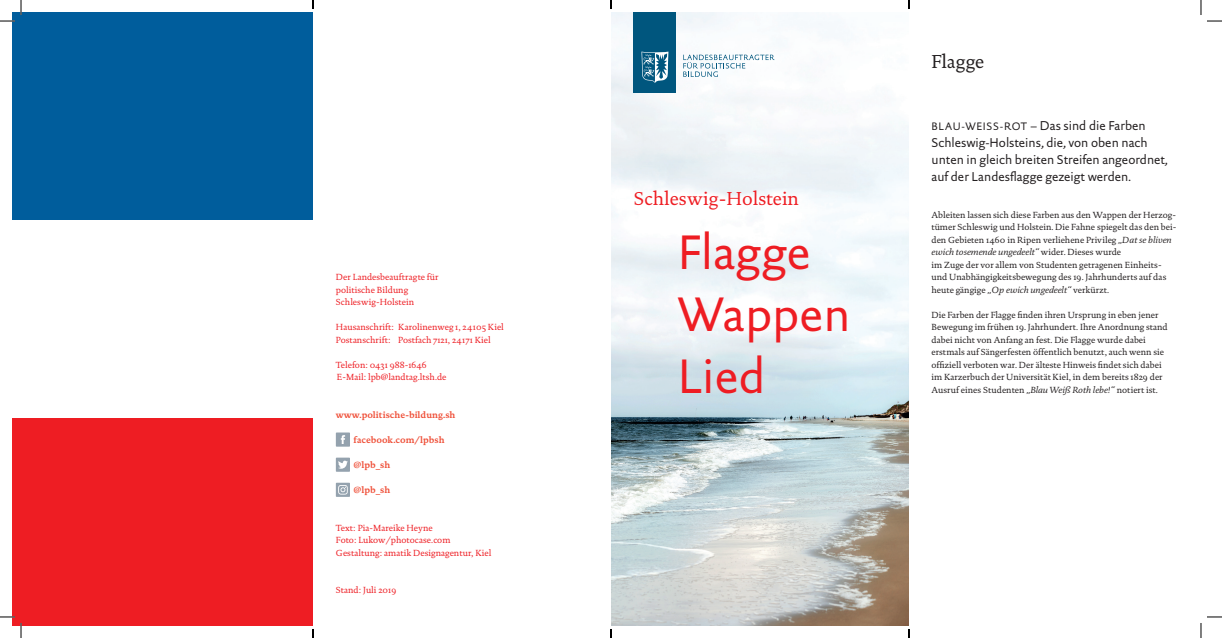
<style>
.page{position:relative;width:1222px;height:638px;background:#fff}
.page>*{position:absolute;margin:0;border:0;box-sizing:border-box;transform-origin:0 0}
.t1{font:49px/62px "DTL Documenta Sans TOT";color:#ee1d23}
.t2{font:19px "DTL Documenta TOT";color:#ee1d23}
.t3{font:19px "DTL Documenta TOT";letter-spacing:.005em;color:#231f20}
.t4{font:13px/17px "DTL Documenta Sans TOT";color:#231f20}
.t5{font:9px/12.5px "DTL Documenta TOT";color:#231f20}
.t6{font:9px/12.5px "DTL Documenta TOT";color:#ee1d23}
.t7{font:700 9px "DTL Documenta TOT";color:#ef4f38}
.s1{font-size:11px}
.s2{font-size:12px}
.s3{font-style:italic}
</style>
<div class="page">
<img style="left:611px;top:13px;width:297px;height:612px">
<div style="left:12px;top:12px;width:301px;height:207px;background:#005d9c"></div>
<div style="left:12px;top:418px;width:301px;height:207px;background:#ee1d23"></div>
<svg style="left:683px;top:55px;width:91px;height:22px"></svg>
<div style="left:633px;top:21px;width:43px;height:71px;background:#00567e"></div>
<svg style="left:641px;top:52px;width:27px;height:31px"></svg>
<div style="left:633px;top:12px;width:43px;height:19px;background:#00567e"></div>
<svg style="left:336px;top:482px;width:14px;height:14px"></svg>
<svg style="left:338px;top:484px;width:10px;height:10px"></svg>
<div style="left:336px;top:432px;width:14px;height:14px;background:#94a2ae"></div>
<svg style="left:341px;top:435px;width:4px;height:9px"></svg>
<div style="left:336px;top:457px;width:14px;height:14px;background:#94a2ae"></div>
<svg style="left:338px;top:460px;width:10px;height:8px"></svg>
<svg style="left:0;top:0;width:22px;height:22px"></svg>
<svg style="left:0;top:616px;width:22px;height:21px"></svg>
<svg style="left:1200px;top:0;width:21px;height:22px"></svg>
<svg style="left:1200px;top:616px;width:21px;height:21px"></svg>
<svg style="left:312px;top:0;width:2px;height:9px"></svg>
<svg style="left:312px;top:629px;width:2px;height:8px"></svg>
<p class="t6" style="left:336px;top:271px;width:104px">Der Landesbeauftragte für politische Bildung<br>Schleswig-Holstein</p>
<p class="t6" style="left:336px;top:321px;width:169px">Hausanschrift: Karolinenweg 1, 24105 Kiel<br>Postanschrift: Postfach 7121, 24171 Kiel</p>
<p class="t6" style="left:336px;top:358px;width:112px">Telefon: 0431 988-1646<br>E-Mail: lpb@landtag.ltsh.de</p>
<p class="t7" style="left:336px;top:409px;width:121px">www.politische-bildung.sh</p>
<p class="t7" style="left:353px;top:434px;width:92px">facebook.com/lpbsh</p>
<p class="t7" style="left:353px;top:459px;width:38px">@lpb_sh</p>
<p class="t7" style="left:353px;top:484px;width:38px">@lpb_sh</p>
<p class="t6" style="left:336px;top:521px;width:157px">Text: Pia-Mareike Heyne<br>Foto: Lukow/photocase.com<br>Gestaltung: amatik Designagentur, Kiel</p>
<p class="t6" style="left:336px;top:583px;width:62px">Stand: Juli 2019</p>
<h2 class="t2" style="left:633px;top:187px;width:167px">Schleswig-Holstein</h2>
<h1 class="t1" style="left:678px;top:221px;width:174px">Flagge<br>Wappen<br>Lied</h1>
<h2 class="t3" style="left:931px;top:50px;width:54px">Flagge</h2>
<h3 class="t4" style="left:931px;top:117px;width:238px"><span class="s1">BLAU-WEISS-ROT</span> <span class="s2">–</span> Das sind die Farben Schleswig-Holsteins, die, von oben nach unten in gleich breiten Streifen angeordnet, auf der Landesflagge gezeigt werden.</h3>
<p class="t5" style="left:931px;top:208px;width:246px">Ableiten lassen sich diese Farben aus den Wappen der Herzog&shy;tümer Schleswig und Holstein. Die Fahne spiegelt das den bei&shy;den Gebieten 1460 in Ripen verliehene Privileg <span class="s3">„Dat se bliven ewich tosemende ungedeelt“</span> wider. Dieses wurde<br>im Zuge der vor allem von Studenten getragenen Einheits&shy;und Unabhängigkeitsbewegung des 19. Jahrhunderts auf das heute gängige <span class="s3">„Op ewich ungedeelt“</span> verkürzt.</p>
<p class="t5" style="left:931px;top:308px;width:238px">Die Farben der Flagge finden ihren Ursprung in eben jener Bewegung im frühen 19. Jahrhundert. Ihre Anordnung stand dabei nicht von Anfang an fest. Die Flagge wurde dabei erstmals auf Sängerfesten öffentlich benutzt, auch wenn sie offiziell verboten war. Der älteste Hinweis findet sich dabei im Karzerbuch der Universität Kiel, in dem bereits 1829 der Ausruf eines Studenten <span class="s3">„Blau Weiß Roth lebe!“</span> notiert ist.</p>
</div>
